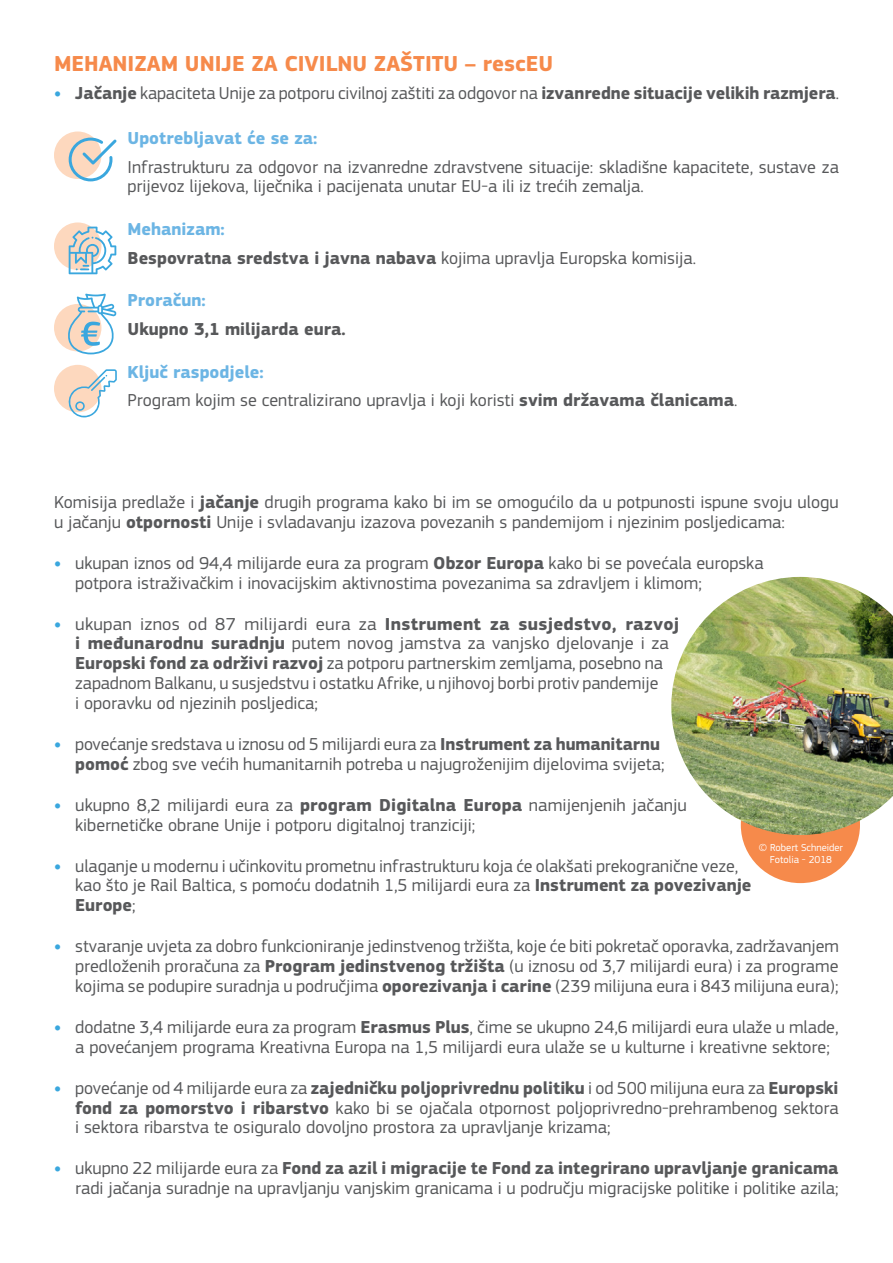
<style>
.page{position:relative;width:893px;height:1263px;background:#fff}
.page>*{position:absolute;margin:0;border:0;box-sizing:border-box;transform-origin:0 0}
.title_2{font:700 22.5px "EC Square Sans Pro";color:#f68a4b}
.body_break{font:18px/19.8px "EC Square Sans Pro";color:#57585a}
.body{font:18px/19.8px "EC Square Sans Pro";color:#57585a}
.body-2{font:700 18px "EC Square Sans Pro";color:#57585a}
.title_3{font:700 18px "EC Square Sans Pro";color:#6cb5e4}
.copyright2{font:10.5px/12.6px "EC Square Sans Pro";color:#fff;text-align:center}
.s1{font-weight:700;color:#3aa7de}
.s2{font-weight:700}
.s3{font-weight:400}
</style>
<div class="page">
<div style="left:741px;top:767px;width:119px;height:116px;background:#f68a4b;border-radius:50%"></div>
<img style="left:671px;top:577px;width:222px;height:258px">
<div style="left:54px;top:365px;width:47px;height:47px;background:#fdd8be;border-radius:50%"></div>
<svg style="left:68px;top:369px;width:49px;height:48px"></svg>
<div style="left:54px;top:304px;width:47px;height:47px;background:#fdd8be;border-radius:50%"></div>
<svg style="left:68px;top:293px;width:48px;height:61px"></svg>
<div style="left:54px;top:222px;width:47px;height:48px;background:#fdd8be;border-radius:50%"></div>
<svg style="left:69px;top:227px;width:47px;height:47px"></svg>
<div style="left:54px;top:131px;width:47px;height:48px;background:#fdd8be;border-radius:50%"></div>
<svg style="left:69px;top:138px;width:48px;height:43px"></svg>
<p class="title_2" style="left:54px;top:50px;width:501px">MEHANIZAM UNIJE ZA CIVILNU ZAŠTITU – rescEU</p>
<p class="body_break" style="left:54px;top:83px;width:786px"><span class="s1">•</span> <span class="s2">Jačanje</span> kapaciteta Unije za potporu civilnoj zaštiti za odgovor na <span class="s2">izvanredne situacije velikih razmjera</span>.</p>
<p class="title_3" style="left:128px;top:128px;width:191px">Upotrebljavat će se za:</p>
<p class="body" style="left:128px;top:157px;width:713px">Infrastrukturu za odgovor na izvanredne zdravstvene situacije: skladišne kapacitete, sustave za prijevoz lijekova, liječnika i pacijenata unutar EU-a ili iz trećih zemalja.</p>
<p class="title_3" style="left:128px;top:219px;width:99px">Mehanizam:</p>
<p class="body-2" style="left:128px;top:247px;width:570px">Bespovratna sredstva i javna nabava <span class="s3">kojima upravlja Europska komisija.</span></p>
<p class="title_3" style="left:128px;top:290px;width:80px">Proračun:</p>
<p class="body-2" style="left:128px;top:318px;width:220px">Ukupno 3,1 milijarda eura.</p>
<p class="title_3" style="left:128px;top:361px;width:137px">Ključ raspodjele:</p>
<p class="body" style="left:128px;top:390px;width:611px">Program kojim se centralizirano upravlja i koji koristi <span class="s2">svim državama članicama</span>.</p>
<p class="body_break" style="left:54px;top:492px;width:786px">Komisija predlaže i <span class="s2">jačanje</span> drugih programa kako bi im se omogućilo da u potpunosti ispune svoju ulogu u jačanju <span class="s2">otpornosti</span> Unije i svladavanju izazova povezanih s pandemijom i njezinim posljedicama:</p>
<p class="body_break" style="left:75px;top:553px;width:690px;text-indent:-21px"><span class="s1">•</span> ukupan iznos od 94,4 milijarde eura za program <span class="s2">Obzor Europa</span> kako bi se povećala europska potpora istraživačkim i inovacijskim aktivnostima povezanima sa zdravljem i klimom;</p>
<p class="body_break" style="left:75px;top:614px;width:606px;text-indent:-21px"><span class="s1">•</span> ukupan iznos od 87 milijardi eura za <span class="s2">Instrument za susjedstvo, razvoj i međunarodnu suradnju</span> putem novog jamstva za vanjsko djelovanje i za <span class="s2">Europski fond za održivi razvoj</span> za potporu partnerskim zemljama, posebno na zapadnom Balkanu, u susjedstvu i ostatku Afrike, u njihovoj borbi protiv pandemije<br>i oporavku od njezinih posljedica;</p>
<p class="body_break" style="left:54px;top:734px;width:612px;text-align:right"><span class="s1">•</span> povećanje sredstava u iznosu od 5 milijardi eura za <span class="s2">Instrument za humanitarnu pomoć</span> zbog sve većih humanitarnih potreba u najugroženijim dijelovima svijeta;</p>
<p class="body_break" style="left:75px;top:795px;width:613px;text-indent:-21px"><span class="s1">•</span> ukupno 8,2 milijardi eura za <span class="s2">program Digitalna Europa</span> namijenjenih jačanju kibernetičke obrane Unije i potporu digitalnoj tranziciji;</p>
<p class="body_break" style="left:75px;top:856px;width:678px;text-indent:-21px"><span class="s1">•</span> ulaganje u modernu i učinkovitu prometnu infrastrukturu koja će olakšati prekogranične veze, kao što je Rail Baltica, s pomoću dodatnih 1,5 milijardi eura za <span class="s2">Instrument za povezivanje<br>Europe</span>;</p>
<p class="body_break" style="left:75px;top:936px;width:765px;text-align:justify;text-indent:-21px"><span class="s1">•</span> stvaranje uvjeta za dobro funkcioniranje jedinstvenog tržišta, koje će biti pokretač oporavka, zadržavanjem predloženih proračuna za <span class="s2">Program jedinstvenog tržišta</span> (u iznosu od 3,7 milijardi eura) i za programe kojima se podupire suradnja u područjima <span class="s2">oporezivanja i carine</span> (239 milijuna eura i 843 milijuna eura);</p>
<p class="body_break" style="left:75px;top:1017px;width:765px;text-indent:-21px"><span class="s1">•</span> dodatne 3,4 milijarde eura za program <span class="s2">Erasmus Plus</span>, čime se ukupno 24,6 milijardi eura ulaže u mlade, a povećanjem programa Kreativna Europa na 1,5 milijardi eura ulaže se u kulturne i kreativne sektore;</p>
<p class="body_break" style="left:75px;top:1078px;width:765px;text-align:justify;text-indent:-21px"><span class="s1">•</span> povećanje od 4 milijarde eura za <span class="s2">zajedničku poljoprivrednu politiku</span> i od 500 milijuna eura za <span class="s2">Europski fond za pomorstvo i ribarstvo</span> kako bi se ojačala otpornost poljoprivredno-prehrambenog sektora i sektora ribarstva te osiguralo dovoljno prostora za upravljanje krizama;</p>
<p class="body_break" style="left:54px;top:1159px;width:786px;text-align:right"><span class="s1">•</span> ukupno 22 milijarde eura za <span class="s2">Fond za azil i migracije te Fond za integrirano upravljanje granicama </span>radi jačanja suradnje na upravljanju vanjskim granicama i u području migracijske politike i politike azila;</p>
<p class="copyright2" style="left:759px;top:841px;width:86px">© Robert Schneider<br>Fotolia - 2018</p>
</div>
